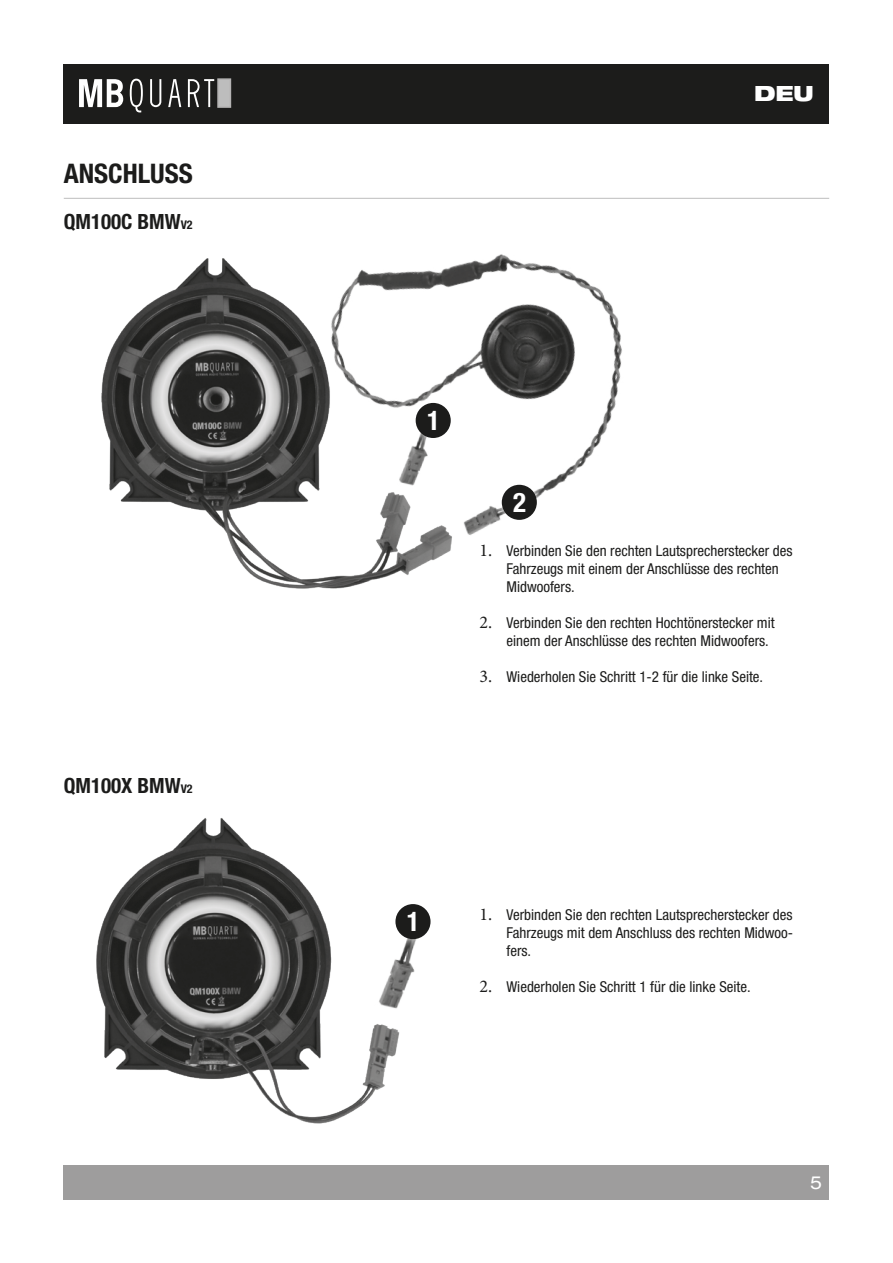
<style>
.page{position:relative;width:893px;height:1263px;background:#fff}
.page>*{position:absolute;margin:0;border:0;box-sizing:border-box;transform-origin:0 0}
.t1{font:700 condensed 27px "Helvetica Neue";color:#1c1c1b}
.t2{font:700 condensed 27px "Helvetica Neue";color:#fff}
.t3{font:700 condensed 21px "Helvetica Neue";color:#1c1c1b}
.t4{font:900 expanded 21px "Helvetica Neue";color:#fff}
.t5{font:expanded 18px "Helvetica Neue";color:#fff}
.t6{font:condensed 15px/18px "Helvetica Neue";color:#1c1c1b}
.s1{font-size:12px}
.s2{font-family:"Minion Pro";font-stretch:normal;font-size:18px}
</style>
<div class="page">
<div style="left:64px;top:1165px;width:765px;height:34px;background:#9e9d9d"></div>
<div style="left:64px;top:64px;width:765px;height:59px;background:#1c1c1b"></div>
<div style="left:217px;top:78px;width:14px;height:30px;background:#bdbdbd;border:2px solid #b4b3b3"></div>
<svg style="left:79px;top:79px;width:135px;height:34px"></svg>
<hr style="left:64px;top:198px;width:765px;height:1px;background:#bdbdbd">
<img style="left:101px;top:258px;width:317px;height:331px">
<img style="left:96px;top:818px;width:304px;height:306px">
<img style="left:300px;top:197px;width:379px;height:370px">
<img style="left:390px;top:413px;width:59px;height:81px">
<img style="left:368px;top:919px;width:47px;height:100px">
<svg style="left:406px;top:394px;width:54px;height:54px"></svg>
<div style="left:416px;top:403px;width:35px;height:35px;background:#1c1c1b;border-radius:50%"></div>
<div style="left:492px;top:475px;width:54px;height:54px;background:#fff"></div>
<div style="left:502px;top:485px;width:35px;height:35px;background:#1c1c1b;border-radius:50%"></div>
<div style="left:386px;top:895px;width:54px;height:54px;background:#fff"></div>
<div style="left:395px;top:904px;width:36px;height:35px;background:#1c1c1b;border-radius:50%"></div>
<h1 class="t1" style="left:64px;top:157px;width:131px">ANSCHLUSS</h1>
<h2 class="t3" style="left:64px;top:209px;width:130px">QM100C BMW<span class="s1">V2</span></h2>
<h2 class="t3" style="left:64px;top:773px;width:130px">QM100X BMW<span class="s1">V2</span></h2>
<h2 class="t4" style="left:754px;top:80px;width:61px">DEU</h2>
<h1 class="t2" style="left:427px;top:404px;width:14px">1</h1>
<h1 class="t2" style="left:513px;top:486px;width:14px">2</h1>
<p class="t6" style="left:506px;top:542px;width:288px;text-indent:-27px"><span class="s2">1.</span> Verbinden Sie den rechten Lautsprecherstecker des<br>Fahrzeugs mit einem der Anschlüsse des rechten<br>Midwoofers.</p>
<p class="t6" style="left:506px;top:614px;width:270px;text-indent:-27px"><span class="s2">2.</span> Verbinden Sie den rechten Hochtönerstecker mit einem der Anschlüsse des rechten Midwoofers.</p>
<p class="t6" style="left:479px;top:668px;width:285px"><span class="s2">3.</span> Wiederholen Sie Schritt 1-2 für die linke Seite.</p>
<h1 class="t2" style="left:407px;top:905px;width:14px">1</h1>
<p class="t6" style="left:506px;top:905px;width:288px;text-align:justify;text-indent:-27px"><span class="s2">1.</span> Verbinden Sie den rechten Lautsprecherstecker des Fahrzeugs mit dem Anschluss des rechten Midwoo&shy;fers.</p>
<p class="t6" style="left:479px;top:977px;width:273px"><span class="s2">2.</span> Wiederholen Sie Schritt 1 für die linke Seite.</p>
<p class="t5" style="left:810px;top:1172px;width:14px">5</p>
</div>
